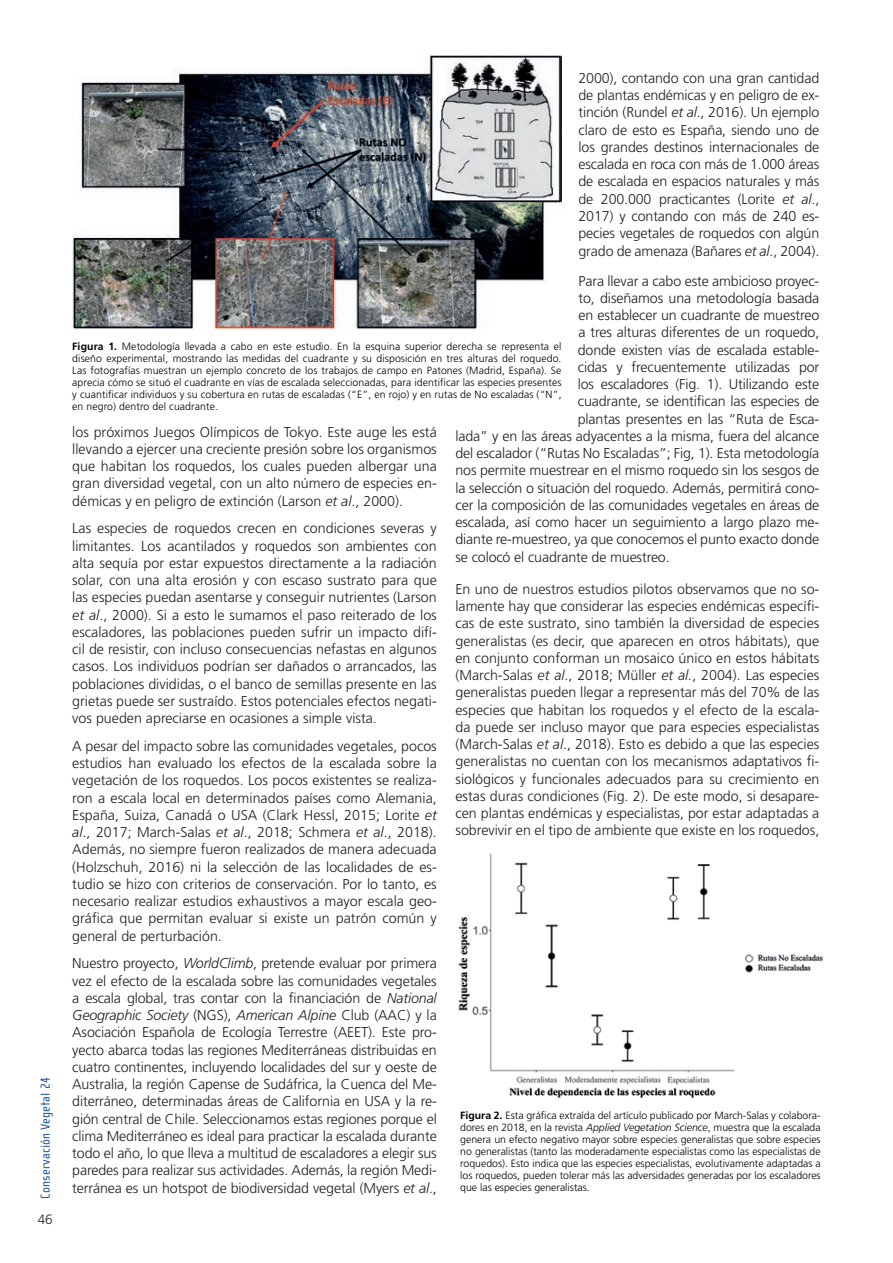
<style>
.page{position:relative;width:893px;height:1263px;background:#fff}
.page>*{position:absolute;margin:0;border:0;box-sizing:border-box;transform-origin:0 0}
.TEXTO_BASE_OK{font:300 14.25px/17.2px "Frutiger";letter-spacing:-.01em;color:#231f20;text-align:justify}
.t1{font:13.5px "Cholla Sans";letter-spacing:.01em;color:#19529b}
.t2{font:300 13.5px "Frutiger";color:#231f20}
.PIES_DE_FOTO_2{font:300 10.5px/12px "Frutiger";color:#000;text-align:justify}
.s1{font-style:italic}
.s2{font-weight:700}
</style>
<div class="page">
<img style="left:72px;top:54px;width:489px;height:275px">
<img style="left:458px;top:853px;width:365px;height:245px">
<p class="t1" style="left:38px;top:1198px;width:123px;rotate:-90deg">Conservación Vegetal 24</p>
<p class="t2" style="left:38px;top:1212px;width:17px">46</p>
<p class="TEXTO_BASE_OK" style="left:578px;top:70px;width:242px">2000), contando con una gran cantidad de plantas endémicas y en peligro de ex&shy;tinción (Rundel <span class="s1">et al</span>., 2016). Un ejemplo claro de esto es España, siendo uno de los grandes destinos internacionales de escalada en roca con más de 1.000 áreas de escalada en espacios naturales y más de 200.000 practicantes (Lorite <span class="s1">et al</span>., 2017) y contando con más de 240 es&shy;pecies vegetales de roquedos con algún grado de amenaza (Bañares <span class="s1">et al</span>., 2004).</p>
<p class="TEXTO_BASE_OK" style="left:578px;top:272px;width:242px">Para llevar a cabo este ambicioso proyec-</p>
<p class="TEXTO_BASE_OK" style="left:578px;top:289px;width:242px">to, diseñamos una metodología basada</p>
<p class="TEXTO_BASE_OK" style="left:578px;top:307px;width:242px">en establecer un cuadrante de muestreo</p>
<p class="TEXTO_BASE_OK" style="left:578px;top:324px;width:242px">a tres alturas diferentes de un roquedo,</p>
<p class="TEXTO_BASE_OK" style="left:578px;top:341px;width:243px">donde existen vías de escalada estable-</p>
<p class="TEXTO_BASE_OK" style="left:578px;top:358px;width:243px">cidas y frecuentemente utilizadas por</p>
<p class="TEXTO_BASE_OK" style="left:578px;top:376px;width:243px">los escaladores (Fig. 1). Utilizando este</p>
<p class="TEXTO_BASE_OK" style="left:578px;top:393px;width:243px">cuadrante, se identifican las especies de</p>
<p class="TEXTO_BASE_OK" style="left:578px;top:410px;width:243px">plantas presentes en las “Ruta de Esca-</p>
<p class="TEXTO_BASE_OK" style="left:455px;top:427px;width:365px">lada” y en las áreas adyacentes a la misma, fuera del alcance</p>
<p class="TEXTO_BASE_OK" style="left:455px;top:445px;width:365px">del escalador (“Rutas No Escaladas”; Fig, 1). Esta metodología</p>
<p class="TEXTO_BASE_OK" style="left:455px;top:462px;width:365px">nos permite muestrear en el mismo roquedo sin los sesgos de</p>
<p class="TEXTO_BASE_OK" style="left:455px;top:479px;width:365px">la selección o situación del roquedo. Además, permitirá cono-</p>
<p class="TEXTO_BASE_OK" style="left:455px;top:496px;width:365px">cer la composición de las comunidades vegetales en áreas de</p>
<p class="TEXTO_BASE_OK" style="left:455px;top:514px;width:365px">escalada, así como hacer un seguimiento a largo plazo me-</p>
<p class="TEXTO_BASE_OK" style="left:455px;top:531px;width:365px">diante re-muestreo, ya que conocemos el punto exacto donde</p>
<p class="TEXTO_BASE_OK" style="left:455px;top:548px;width:216px">se colocó el cuadrante de muestreo.</p>
<p class="TEXTO_BASE_OK" style="left:455px;top:580px;width:365px">En uno de nuestros estudios pilotos observamos que no so&shy;lamente hay que considerar las especies endémicas específi&shy;cas de este sustrato, sino también la diversidad de especies generalistas (es decir, que aparecen en otros hábitats), que en conjunto conforman un mosaico único en estos hábitats (March-Salas <span class="s1">et al</span>., 2018; Müller <span class="s1">et al.</span>, 2004). Las especies generalistas pueden llegar a representar más del 70% de las especies que habitan los roquedos y el efecto de la escala&shy;da puede ser incluso mayor que para especies especialistas (March-Salas <span class="s1">et al</span>., 2018). Esto es debido a que las especies generalistas no cuentan con los mecanismos adaptativos fi&shy;siológicos y funcionales adecuados para su crecimiento en estas duras condiciones (Fig. 2). De este modo, si desapare&shy;cen plantas endémicas y especialistas, por estar adaptadas a sobrevivir en el tipo de ambiente que existe en los roquedos,</p>
<p class="PIES_DE_FOTO_2" style="left:72px;top:341px;width:491px"><span class="s2">Figura 1.</span> Metodología llevada a cabo en este estudio. En la esquina superior derecha se representa el diseño experimental, mostrando las medidas del cuadrante y su disposición en tres alturas del roquedo.<br>Las fotografías muestran un ejemplo concreto de los trabajos de campo en Patones (Madrid, España). Se aprecia cómo se situó el cuadrante en vías de escalada seleccionadas, para identificar las especies presentes y cuantificar individuos y su cobertura en rutas de escaladas (“E”, en rojo) y en rutas de No escaladas (“N”, en negro) dentro del cuadrante.</p>
<p class="TEXTO_BASE_OK" style="left:72px;top:424px;width:366px">los próximos Juegos Olímpicos de Tokyo. Este auge les está llevando a ejercer una creciente presión sobre los organismos que habitan los roquedos, los cuales pueden albergar una gran diversidad vegetal, con un alto número de especies en&shy;démicas y en peligro de extinción (Larson <span class="s1">et al</span>., 2000).</p>
<p class="TEXTO_BASE_OK" style="left:72px;top:520px;width:366px">Las especies de roquedos crecen en condiciones severas y limitantes. Los acantilados y roquedos son ambientes con alta sequía por estar expuestos directamente a la radiación solar, con una alta erosión y con escaso sustrato para que las especies puedan asentarse y conseguir nutrientes (Larson <span class="s1">et al</span>., 2000). Si a esto le sumamos el paso reiterado de los escaladores, las poblaciones pueden sufrir un impacto difí&shy;cil de resistir, con incluso consecuencias nefastas en algunos casos. Los individuos podrían ser dañados o arrancados, las poblaciones divididas, o el banco de semillas presente en las grietas puede ser sustraído. Estos potenciales efectos negati&shy;vos pueden apreciarse en ocasiones a simple vista.</p>
<p class="TEXTO_BASE_OK" style="left:72px;top:737px;width:366px">A pesar del impacto sobre las comunidades vegetales, pocos estudios han evaluado los efectos de la escalada sobre la vegetación de los roquedos. Los pocos existentes se realiza&shy;ron a escala local en determinados países como Alemania, España, Suiza, Canadá o USA (Clark Hessl, 2015; Lorite <span class="s1">et al</span>., 2017; March-Salas <span class="s1">et al</span>., 2018; Schmera <span class="s1">et al</span>., 2018).<br>Además, no siempre fueron realizados de manera adecuada (Holzschuh, 2016) ni la selección de las localidades de es&shy;tudio se hizo con criterios de conservación. Por lo tanto, es necesario realizar estudios exhaustivos a mayor escala geo&shy;gráfica que permitan evaluar si existe un patrón común y general de perturbación.</p>
<p class="TEXTO_BASE_OK" style="left:72px;top:955px;width:366px">Nuestro proyecto, <span class="s1">WorldClimb</span>, pretende evaluar por primera vez el efecto de la escalada sobre las comunidades vegetales a escala global, tras contar con la financiación de <span class="s1">National Geographic Society</span> (NGS), <span class="s1">American Alpine</span> Club (AAC) y la Asociación Española de Ecología Terrestre (AEET). Este pro&shy;yecto abarca todas las regiones Mediterráneas distribuidas en cuatro continentes, incluyendo localidades del sur y oeste de Australia, la región Capense de Sudáfrica, la Cuenca del Me&shy;diterráneo, determinadas áreas de California en USA y la re&shy;gión central de Chile. Seleccionamos estas regiones porque el clima Mediterráneo es ideal para practicar la escalada durante todo el año, lo que lleva a multitud de escaladores a elegir sus paredes para realizar sus actividades. Además, la región Medi&shy;terránea es un hotspot de biodiversidad vegetal (Myers <span class="s1">et al</span>.,</p>
<p class="PIES_DE_FOTO_2" style="left:460px;top:1110px;width:362px"><span class="s2">Figura 2.</span> Esta gráfica extraída del artículo publicado por March-Salas y colabora&shy;dores en 2018, en la revista <span class="s1">Applied Vegetation Science</span>, muestra que la escalada genera un efecto negativo mayor sobre especies generalistas que sobre especies no generalistas (tanto las moderadamente especialistas como las especialistas de roquedos). Esto indica que las especies especialistas, evolutivamente adaptadas a los roquedos, pueden tolerar más las adversidades generadas por los escaladores que las especies generalistas.</p>
</div>
